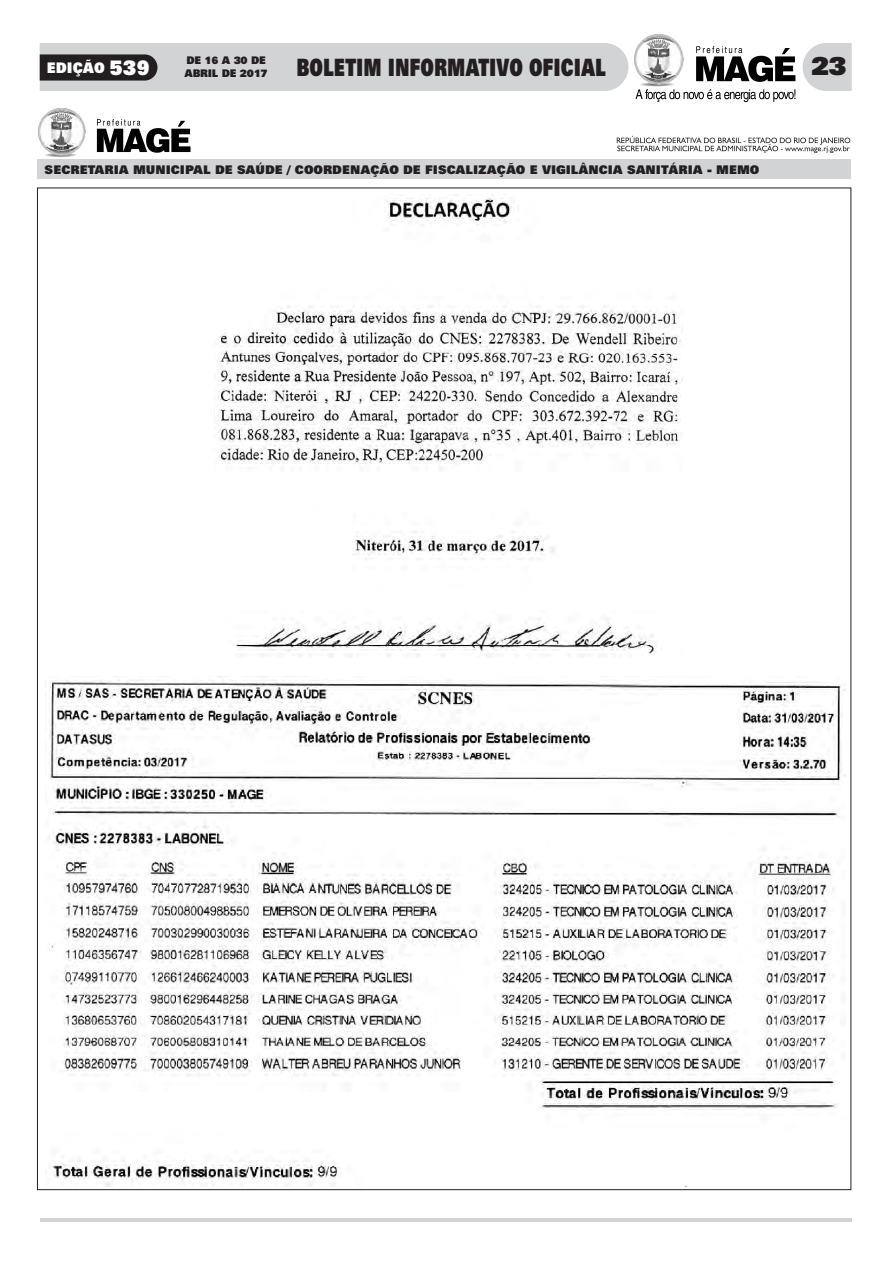
<style>
.page{position:relative;width:893px;height:1263px;background:#fff}
.page>*{position:absolute;margin:0;border:0;box-sizing:border-box;transform-origin:0 0}
.t1{font:900 25.65px "Zurich BT";color:#231f20}
.t2{font:900 24px "Zurich BT";color:#231f20;scale:.71 1}
.t3{font:900 14.7px "Zurich BT";color:#fff;scale:.92 1}
.t4{font:900 12px "Zurich BT";color:#231f20}
.t5{font:900 10.5px "Zurich BT";letter-spacing:-.02em;color:#231f20;scale:.96 1}
.s1{font-size:20.7px}
</style>
<div class="page">
<img style="left:49px;top:676px;width:797px;height:510px">
<img style="left:214px;top:198px;width:468px;height:460px">
<svg style="left:803px;top:43px;width:49px;height:48px;background:#d5d7d8"></svg>
<img style="left:642px;top:85px;width:30px;height:2px">
<svg style="left:635px;top:89px;width:160px;height:13px"></svg>
<svg style="left:696px;top:46px;width:99px;height:36px"></svg>
<img style="left:634px;top:35px;width:50px;height:50px">
<hr style="left:40px;top:1218px;width:812px;height:4px;background:#d1d3d4">
<img style="left:45px;top:155px;width:31px;height:2px">
<svg style="left:97px;top:119px;width:93px;height:34px"></svg>
<img style="left:38px;top:108px;width:47px;height:47px">
<div style="left:37px;top:159px;width:814px;height:20px;background:#d1d3d4"></div>
<svg style="left:617px;top:136px;width:233px;height:17px"></svg>
<svg style="left:40px;top:43px;width:588px;height:48px;background:#bebfc0"></svg>
<p class="t5" style="left:186px;top:56px;width:84px">DE 16 A 30 DE</p>
<p class="t3" style="left:47px;top:62px;width:113px">EDIÇÃO <span class="s1">539</span></p>
<p class="t5" style="left:185px;top:69px;width:88px">ABRIL DE 2017</p>
<h2 class="t2" style="left:296px;top:58px;width:437px">BOLETIM INFORMATIVO OFICIAL</h2>
<h1 class="t1" style="left:811px;top:55px;width:37px">23</h1>
<p class="t4" style="left:45px;top:164px;width:716px">SECRETARIA MUNICIPAL DE SAÚDE / COORDENAÇÃO DE FISCALIZAÇÃO E VIGILÂNCIA SANITÁRIA - MEMO</p>
</div>
